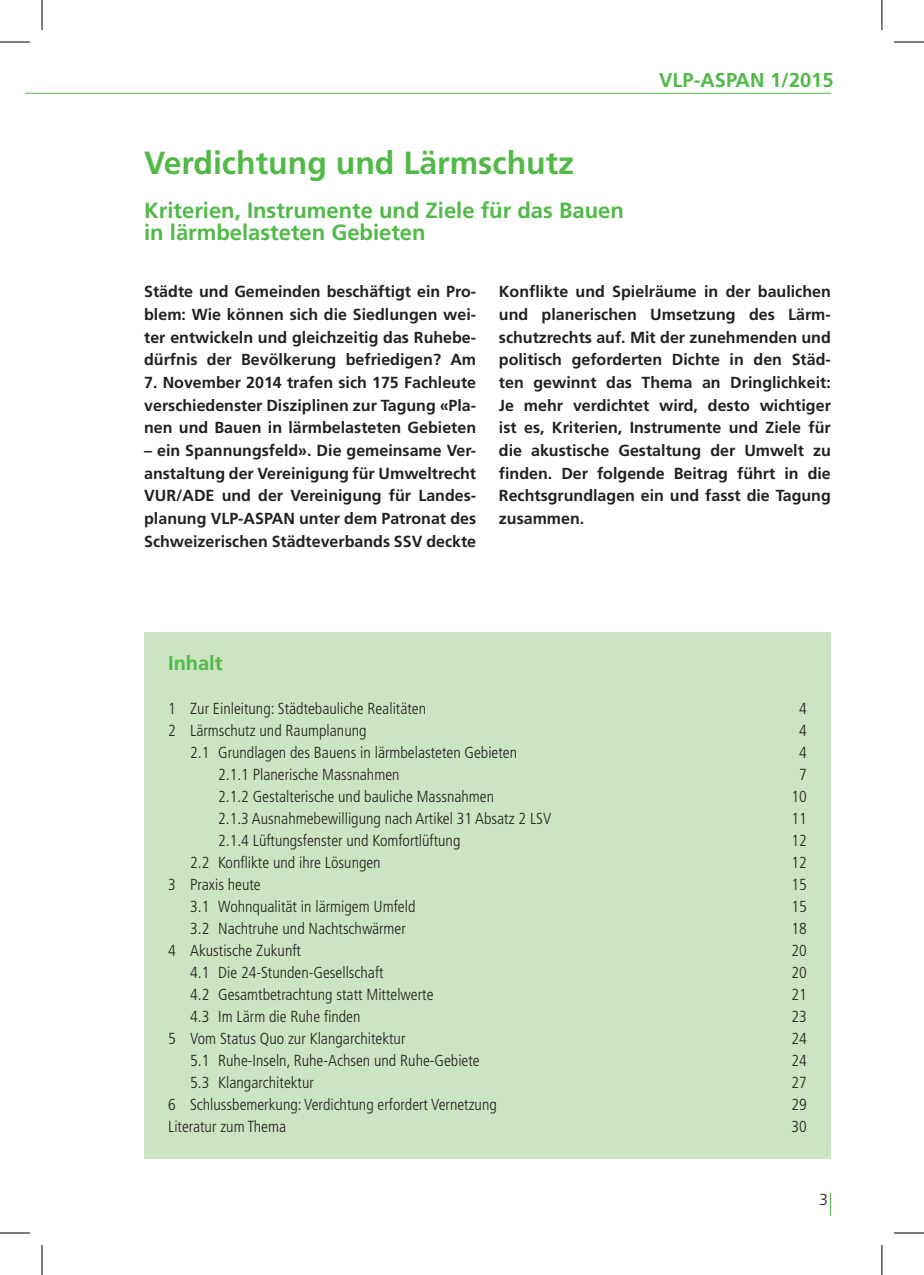
<style>
.page{position:relative;width:924px;height:1275px;background:#fff}
.page>*{position:absolute;margin:0;border:0;box-sizing:border-box;transform-origin:0 0}
.t1{font:700 32px "Frutiger LT Std";color:#51b948}
.t2{font:700 22px/22px "Frutiger LT Std";color:#51b948}
.t3{font:700 20px "Frutiger LT Std";color:#51b948}
.t4{font:700 16px/22.6px "Frutiger LT Std";color:#231f20;text-align:justify}
.t5{font:300 condensed 16px "Frutiger LT Std";color:#231f20}
.t6{font:300 16px "Frutiger LT Std";color:#231f20}
</style>
<div class="page">
<svg style="left:25px;top:93px;width:18px;height:1px"></svg>
<hr style="left:43px;top:93px;width:787px;height:1px;background:#51b948">
<div style="left:144px;top:632px;width:686px;height:526px;background:#cbe4c1"></div>
<hr style="left:0;top:42px;width:30px;height:1px;background:#000">
<hr style="left:893px;top:42px;width:30px;height:1px;background:#000">
<hr style="left:0;top:1232px;width:30px;height:1px;background:#000">
<hr style="left:893px;top:1232px;width:30px;height:1px;background:#000">
<hr style="left:42px;top:0;width:1px;height:30px;background:#000">
<hr style="left:42px;top:1245px;width:1px;height:30px;background:#000">
<hr style="left:881px;top:0;width:1px;height:30px;background:#000">
<hr style="left:881px;top:1245px;width:1px;height:30px;background:#000">
<h1 class="t1" style="left:144px;top:144px;width:431px">Verdichtung und Lärmschutz</h1>
<h2 class="t2" style="left:144px;top:199px;width:481px">Kriterien, Instrumente und Ziele für das Bauen in lärmbelasteten Gebieten</h2>
<p class="t3" style="left:659px;top:69px;width:176px">VLP-ASPAN 1/2015</p>
<p class="t4" style="left:144px;top:280px;width:333px">Städte und Gemeinden beschäftigt ein Pro&shy;blem: Wie können sich die Siedlungen wei&shy;ter entwickeln und gleichzeitig das Ruhebe&shy;dürfnis der Bevölkerung befriedigen? Am</p>
<p class="t4" style="left:144px;top:371px;width:333px">7. November 2014 trafen sich 175 Fachleute verschiedenster Disziplinen zur Tagung «Pla&shy;nen und Bauen in lärmbelasteten Gebieten</p>
<p class="t4" style="left:144px;top:439px;width:333px">– ein Spannungsfeld». Die gemeinsame Ver&shy;anstaltung der Vereinigung für Umweltrecht VUR/ADE</p>
<p class="t4" style="left:144px;top:484px;width:333px;text-indent:77px">und der Vereinigung für Landes&shy;planung VLP-ASPAN unter dem Patronat des Schweizerischen Städteverbands SSV deckte</p>
<p class="t4" style="left:498px;top:280px;width:333px">Konflikte und Spielräume in der baulichen und planerischen Umsetzung des Lärm&shy;schutzrechts auf. M it der zunehmenden und politisch geforderten Dichte in den Städ&shy;ten gewinnt das Thema an Dringlichkeit:<br>Je mehr verdichtet wird, desto wichtiger ist es, Kriterien, Instrumente und Ziele für die akustische Gestaltung der Umwelt zu finden. Der folgende Beitrag führt in die Rechtsgrundlagen ein und fasst die Tagung zusammen.</p>
<p class="t3" style="left:168px;top:651px;width:56px">Inhalt</p>
<p class="t5" style="left:168px;top:699px;width:259px">1 Zur Einleitung: Städtebauliche Realitäten</p>
<p class="t5" style="left:798px;top:699px;width:9px">4</p>
<p class="t5" style="left:168px;top:721px;width:200px">2 Lärmschutz und Raumplanung</p>
<p class="t5" style="left:798px;top:721px;width:9px">4</p>
<p class="t5" style="left:190px;top:743px;width:328px">2.1 Grundlagen des Bauens in lärmbelasteten Gebieten</p>
<p class="t5" style="left:798px;top:743px;width:9px">4</p>
<p class="t5" style="left:218px;top:765px;width:183px">2.1.1 Planerische Massnahmen</p>
<p class="t5" style="left:798px;top:765px;width:9px">7</p>
<p class="t5" style="left:218px;top:787px;width:277px">2.1.2 Gestalterische und bauliche Massnahmen</p>
<p class="t5" style="left:791px;top:787px;width:17px">10</p>
<p class="t5" style="left:218px;top:809px;width:334px">2.1.3 Ausnahmebewilligung nach Artikel 31 Absatz 2 LSV</p>
<p class="t5" style="left:791px;top:809px;width:17px">11</p>
<p class="t5" style="left:218px;top:831px;width:244px">2.1.4 Lüftungsfenster und Komfortlüftung</p>
<p class="t5" style="left:791px;top:831px;width:17px">12</p>
<p class="t5" style="left:190px;top:853px;width:192px">2.2 Konflikte und ihre Lösungen</p>
<p class="t5" style="left:791px;top:853px;width:17px">12</p>
<p class="t5" style="left:168px;top:875px;width:94px">3 Praxis heute</p>
<p class="t5" style="left:791px;top:875px;width:17px">15</p>
<p class="t5" style="left:190px;top:897px;width:227px">3.1 Wohnqualität in lärmigem Umfeld</p>
<p class="t5" style="left:791px;top:897px;width:17px">15</p>
<p class="t5" style="left:190px;top:919px;width:217px">3.2 Nachtruhe und Nachtschwärmer</p>
<p class="t5" style="left:791px;top:919px;width:17px">18</p>
<p class="t5" style="left:168px;top:941px;width:134px">4 Akustische Zukunft</p>
<p class="t5" style="left:791px;top:941px;width:17px">20</p>
<p class="t5" style="left:190px;top:963px;width:195px">4.1 Die 24-Stunden-Gesellschaft</p>
<p class="t5" style="left:791px;top:963px;width:17px">20</p>
<p class="t5" style="left:190px;top:985px;width:245px">4.2 Gesamtbetrachtung statt Mittelwerte</p>
<p class="t5" style="left:791px;top:985px;width:17px">21</p>
<p class="t5" style="left:190px;top:1007px;width:172px">4.3 Im Lärm die Ruhe finden</p>
<p class="t5" style="left:791px;top:1007px;width:17px">23</p>
<p class="t5" style="left:168px;top:1029px;width:239px">5 Vom Status Quo zur Klangarchitektur</p>
<p class="t5" style="left:791px;top:1029px;width:17px">24</p>
<p class="t5" style="left:190px;top:1051px;width:291px">5.1 Ruhe-Inseln, Ruhe-Achsen und Ruhe-Gebiete</p>
<p class="t5" style="left:791px;top:1051px;width:17px">24</p>
<p class="t5" style="left:190px;top:1073px;width:125px">5.3 Klangarchitektur</p>
<p class="t5" style="left:791px;top:1073px;width:17px">27</p>
<p class="t5" style="left:168px;top:1095px;width:330px">6 Schlussbemerkung: Verdichtung erfordert Vernetzung</p>
<p class="t5" style="left:791px;top:1095px;width:17px">29</p>
<p class="t5" style="left:168px;top:1117px;width:119px">Literatur zum Thema</p>
<p class="t5" style="left:791px;top:1117px;width:17px">30</p>
<p class="t6" style="left:818px;top:1190px;width:10px">3</p>
</div>
